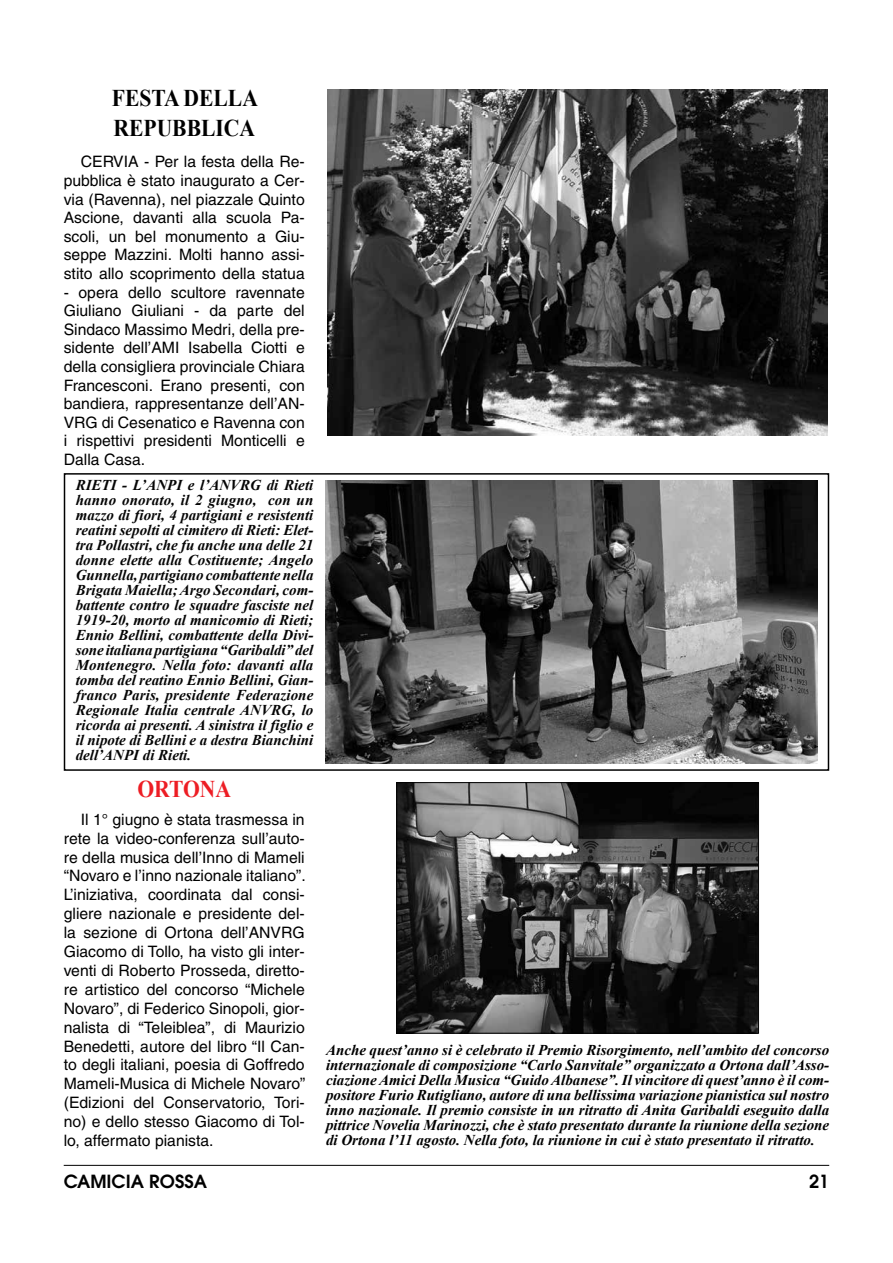
<style>
.page{position:relative;width:893px;height:1263px;background:#fff}
.page>*{position:absolute;margin:0;border:0;box-sizing:border-box;transform-origin:0 0}
.t1{font:700 24px/30px "Times New Roman";color:#000;scale:.9 1}
.t2{font:700 24px "Times New Roman";color:#ed1d24;scale:.9 1}
.t3{font:600 18px "Avant Garde";color:#000}
.t4{font:15.75px/18.9px "Helvetica";color:#000;text-align:justify}
.t5{font:italic 700 15px/15px "Times New Roman";color:#050505;text-align:justify}
.t6{font:italic 700 15px/15px "Times New Roman";color:#000;text-align:justify}
</style>
<div class="page">
<hr style="left:64px;top:1165px;width:765px;height:1px;background:#000">
<img style="left:328px;top:90px;width:499px;height:346px">
<img style="left:398px;top:784px;width:359px;height:247px">
<div style="left:396px;top:782px;width:363px;height:251px;border:1px solid #000"></div>
<div style="left:64px;top:473px;width:765px;height:298px;border:2px solid #000"></div>
<img style="left:325px;top:480px;width:492px;height:284px">
<h1 class="t1" style="left:112px;top:82px;width:164px">FESTA DELLA<br>REPUBBLICA</h1>
<p class="t4" style="left:64px;top:152px;width:242px;text-indent:17px">CERVIA - Per la festa della Re&shy;pubblica è stato inaugurato a Cer&shy;via (Ravenna), nel piazzale Quinto Ascione, davanti alla scuola Pa&shy;scoli, un bel monumento a Giu&shy;seppe Mazzini. Molti hanno assi&shy;stito allo scoprimento della statua</p>
<p class="t4" style="left:64px;top:283px;width:242px">- opera dello scultore ravennate Giuliano Giuliani - da parte del Sindaco Massimo Medri, della pre&shy;sidente dell’AMI Isabella Ciotti e della consigliera provinciale Chiara Francesconi. Erano presenti, con bandiera, rappresentanze dell’AN-VRG di Cesenatico e Ravenna con i rispettivi presidenti Monticelli e Dalla Casa.</p>
<p class="t5" style="left:76px;top:477px;width:239px">RIETI - L’ANPI e l’ANVRG di Rieti hanno onorato, il 2 giugno, con un mazzo di fiori, 4 partigiani e resistenti reatini sepolti al cimitero di Rieti: Elet&shy;tra Pollastri, che fu anche una delle 21 donne elette alla Costituente; Angelo Gunnella, partigiano combattente nella Brigata Maiella; Argo Secondari, com&shy;battente contro le squadre fasciste nel 1919-20, morto al manicomio di Rieti; Ennio Bellini, combattente della Divi&shy;sone italiana partigiana “Garibaldi” del Montenegro. Nella foto: davanti alla tomba del reatino Ennio Bellini, Gian&shy;franco Paris, presidente Federazione Regionale Italia centrale ANVRG, lo ricorda ai presenti. A sinistra il figlio e il nipote di Bellini e a destra Bianchini dell’ANPI di Rieti.</p>
<h1 class="t2" style="left:137px;top:773px;width:106px">ORTONA</h1>
<p class="t4" style="left:64px;top:810px;width:243px;text-indent:17px">Il 1° giugno è stata trasmessa in rete la video-conferenza sull’auto&shy;re della musica dell’Inno di Mameli “Novaro e l’inno nazionale italiano”.<br>L’iniziativa, coordinata dal consi&shy;gliere nazionale e presidente del&shy;la sezione di Ortona dell’ANVRG Giacomo di Tollo, ha visto gli inter&shy;venti di Roberto Prosseda, diretto&shy;re artistico del concorso “Michele Novaro”, di Federico Sinopoli, gior&shy;nalista di “Teleiblea”, di Maurizio Benedetti, autore del libro “Il Can&shy;to degli italiani, poesia di Goffredo Mameli-Musica di Michele Novaro” (Edizioni del Conservatorio, Tori&shy;no) e dello stesso Giacomo di Tol&shy;lo, affermato pianista.</p>
<p class="t6" style="left:326px;top:1042px;width:505px">Anche quest’anno si è celebrato il Premio Risorgimento, nell’ambito del concorso internazionale di composizione “Carlo Sanvitale” organizzato a Ortona dall’Asso&shy;ciazione Amici Della Musica “Guido Albanese”. Il vincitore di quest’anno è il com&shy;positore Furio Rutigliano, autore di una bellissima variazione pianistica sul nostro inno nazionale. Il premio consiste in un ritratto di Anita Garibaldi eseguito dalla pittrice Novelia Marinozzi, che è stato presentato durante la riunione della sezione di Ortona l’11 agosto. Nella foto, la riunione in cui è stato presentato il ritratto.</p>
<p class="t3" style="left:64px;top:1169px;width:145px">CAMICIA ROSSA</p>
<p class="t3" style="left:809px;top:1169px;width:22px">21</p>
</div>
